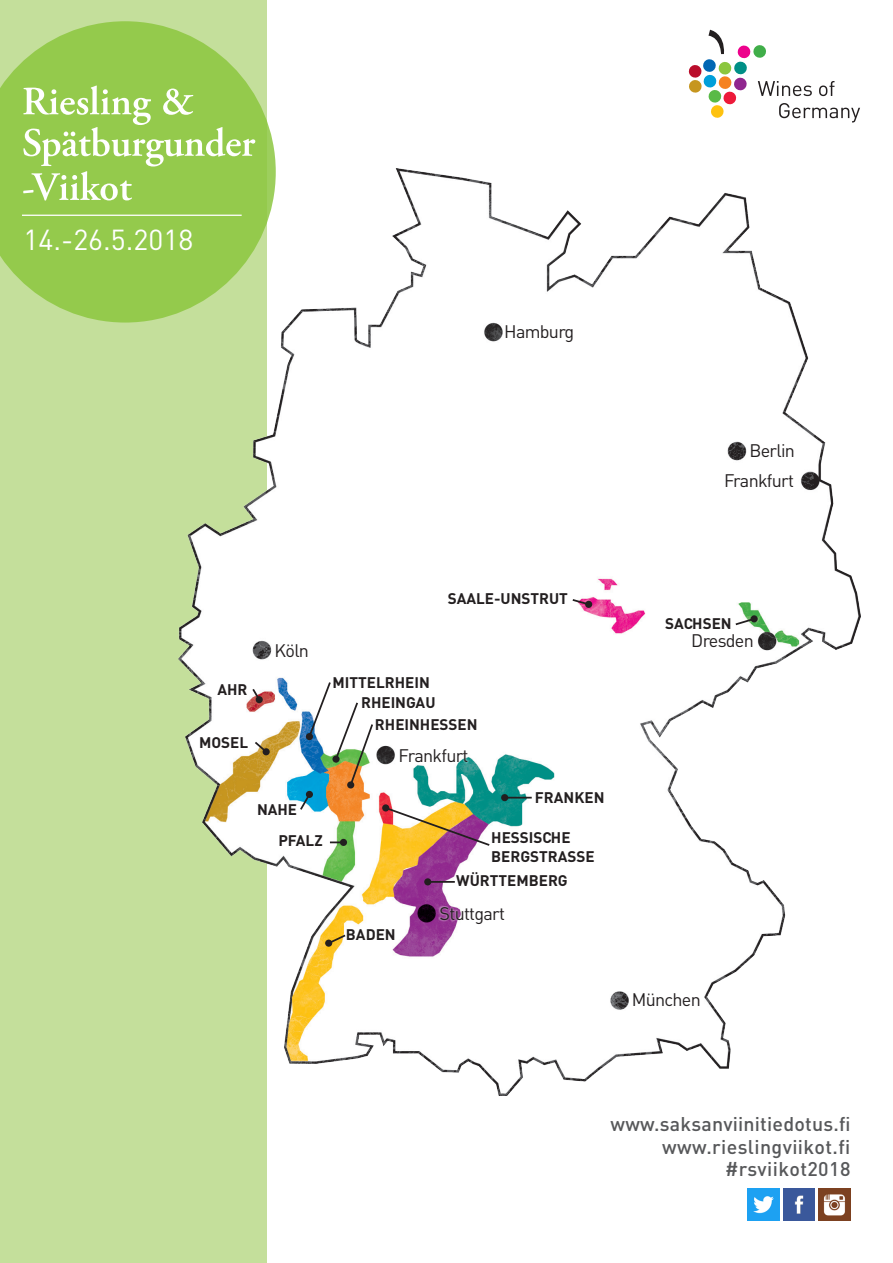
<style>
.page{position:relative;width:893px;height:1263px;background:#fff}
.page>*{position:absolute;margin:0;border:0;box-sizing:border-box;transform-origin:0 0}
.t1{font:28.65px "DIN";color:#fff}
.t2{font:500 19.65px "DIN";letter-spacing:.015em;color:#57585a}
.t3{font:18px "DIN";letter-spacing:-.04em;color:#231f20}
.t4{font:700 15.15px "DIN";color:#231f20}
</style>
<div class="page">
<svg style="left:688px;top:30px;width:172px;height:92px"></svg>
<div style="left:0;top:0;width:267px;height:1263px;background:#c4df9b"></div>
<img style="left:179px;top:168px;width:681px;height:927px">
<div style="left:438px;top:906px;width:68px;height:20px;background:#fff;opacity:.75"></div>
<svg style="left:383px;top:806px;width:108px;height:41px"></svg>
<div style="left:382px;top:804px;width:7px;height:7px;background:#231f20;border-radius:50%"></div>
<svg style="left:508px;top:797px;width:24px;height:1px"></svg>
<div style="left:501px;top:794px;width:7px;height:7px;background:#231f20;border-radius:50%"></div>
<svg style="left:251px;top:687px;width:11px;height:15px"></svg>
<div style="left:256px;top:696px;width:7px;height:7px;background:#231f20;border-radius:50%"></div>
<svg style="left:253px;top:740px;width:16px;height:14px"></svg>
<div style="left:263px;top:748px;width:7px;height:7px;background:#231f20;border-radius:50%"></div>
<hr style="left:428px;top:881px;width:27px;height:2px;background:#231f20">
<div style="left:424px;top:878px;width:7px;height:7px;background:#231f20;border-radius:50%"></div>
<svg style="left:330px;top:841px;width:10px;height:2px"></svg>
<div style="left:340px;top:839px;width:7px;height:7px;background:#231f20;border-radius:50%"></div>
<svg style="left:326px;top:933px;width:21px;height:12px"></svg>
<div style="left:325px;top:939px;width:7px;height:8px;background:#231f20;border-radius:50%"></div>
<div style="left:398px;top:747px;width:72px;height:16px;background:#fff"></div>
<svg style="left:298px;top:680px;width:76px;height:132px"></svg>
<div style="left:347px;top:781px;width:7px;height:7px;background:#231f20;border-radius:50%"></div>
<svg style="left:571px;top:598px;width:20px;height:8px"></svg>
<div style="left:585px;top:601px;width:7px;height:7px;background:#231f20;border-radius:50%"></div>
<svg style="left:734px;top:617px;width:22px;height:9px"></svg>
<div style="left:751px;top:615px;width:7px;height:7px;background:#231f20;border-radius:50%"></div>
<svg style="left:0;top:21px;width:276px;height:302px;fill:#94ca4c"></svg>
<hr style="left:22px;top:215px;width:220px;height:1px;background:#fff">
<svg style="left:23px;top:85px;width:232px;height:116px;background:#a5d269"></svg>
<img style="left:819px;top:1188px;width:31px;height:32px">
<img style="left:783px;top:1188px;width:32px;height:32px">
<img style="left:747px;top:1188px;width:32px;height:32px">
<p class="t1" style="left:24px;top:224px;width:171px">14.-26.5.2018</p>
<p class="t3" style="left:504px;top:321px;width:72px">Hamburg</p>
<p class="t3" style="left:749px;top:440px;width:47px">Berlin</p>
<p class="t3" style="left:724px;top:470px;width:71px">Frankfurt</p>
<p class="t4" style="left:448px;top:588px;width:122px">SAALE-UNSTRUT</p>
<p class="t4" style="left:218px;top:679px;width:32px">AHR</p>
<p class="t4" style="left:199px;top:732px;width:51px">MOSEL</p>
<p class="t3" style="left:275px;top:640px;width:36px">Köln</p>
<p class="t4" style="left:333px;top:672px;width:99px">MITTELRHEIN</p>
<p class="t4" style="left:361px;top:693px;width:76px">RHEINGAU</p>
<p class="t4" style="left:375px;top:714px;width:104px">RHEINHESSEN</p>
<p class="t3" style="left:399px;top:745px;width:71px">Frankfurt</p>
<p class="t4" style="left:257px;top:799px;width:42px">NAHE</p>
<p class="t4" style="left:278px;top:831px;width:46px">PFALZ</p>
<p class="t4" style="left:346px;top:924px;width:51px">BADEN</p>
<p class="t4" style="left:535px;top:787px;width:71px">FRANKEN</p>
<p class="t4" style="left:491px;top:828px;width:81px">HESSISCHE</p>
<p class="t4" style="left:491px;top:846px;width:105px">BERGSTRASSE</p>
<p class="t4" style="left:456px;top:871px;width:113px">WÜRTTEMBERG</p>
<p class="t3" style="left:440px;top:903px;width:67px">Stuttgart</p>
<p class="t4" style="left:665px;top:614px;width:68px">SACHSEN</p>
<p class="t3" style="left:691px;top:631px;width:64px">Dresden</p>
<p class="t3" style="left:632px;top:989px;width:71px">München</p>
<p class="t2" style="left:611px;top:1111px;width:241px">www.saksanviinitiedotus.fi</p>
<p class="t2" style="left:662px;top:1133px;width:190px">www.rieslingviikot.fi</p>
<p class="t2" style="left:725px;top:1156px;width:127px">#rsviikot2018</p>
</div>
